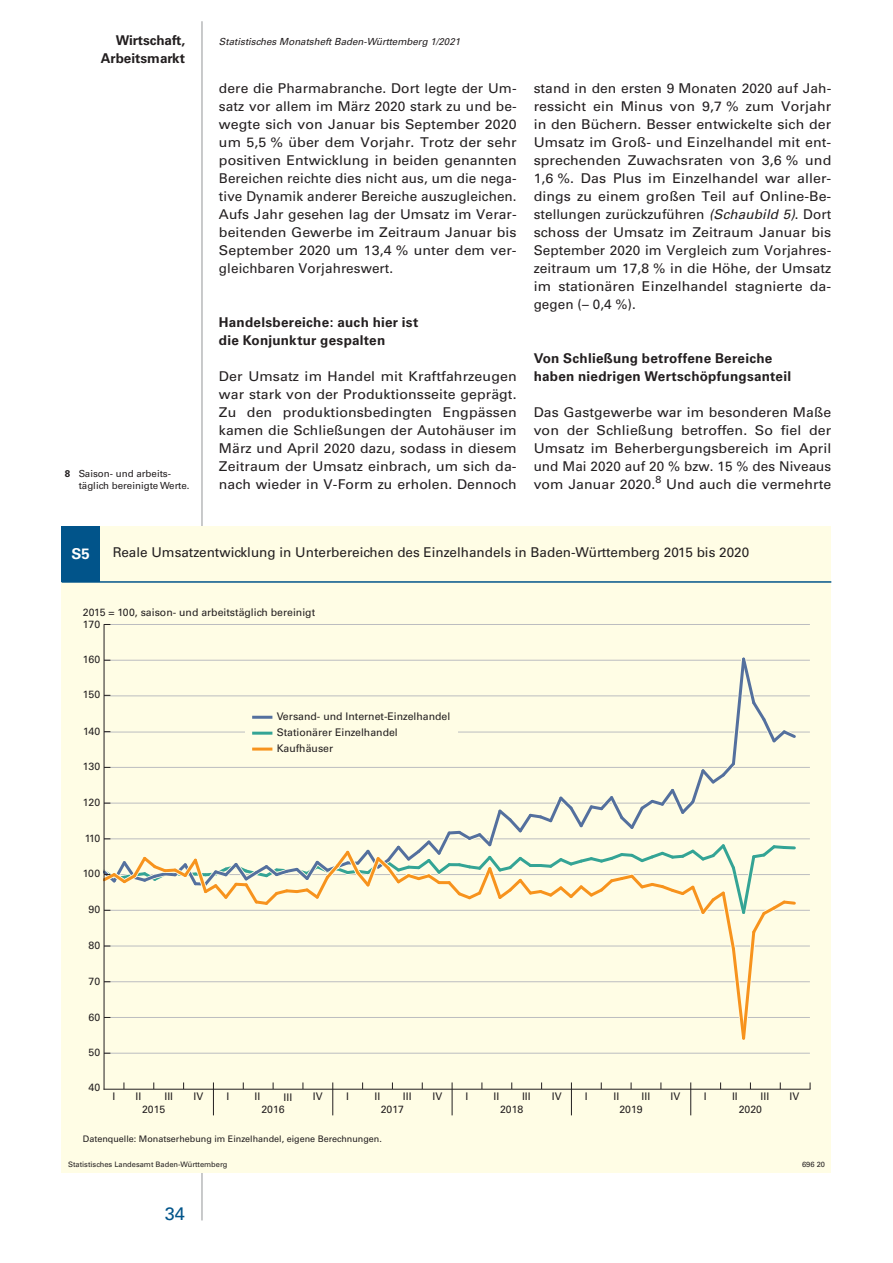
<style>
.page{position:relative;width:893px;height:1263px;background:#fff}
.page>*{position:absolute;margin:0;border:0;box-sizing:border-box;transform-origin:0 0}
.t1{font:18px "Univers";color:#01548a}
.t2{font:700 15px "Univers";color:#fff}
.t3{font:13.5px/18px "Univers";letter-spacing:.005em;color:#231f20;text-align:justify}
.t4{font:13.5px/18px "Univers";letter-spacing:.005em;color:#231f20;text-align:justify;scale:1.05 1}
.t5{font:13.5px/18px "Univers";letter-spacing:.005em;color:#231f20;text-align:justify;scale:1.04 1}
.t6{font:700 13.5px/18px "Univers";letter-spacing:.015em;color:#231f20}
.t7{font:10.5px "Univers";color:#231f20}
.t8{font:italic 9.75px "Univers";color:#231f20}
.t9{font:9.75px/11.7px "Univers";color:#231f20}
.t10{font:9px "Univers";color:#231f20}
.t11{font:7.5px "Univers";color:#231f20}
.s1{font-weight:700}
.s2{font-style:italic}
</style>
<div class="page">
<hr style="left:202px;top:21px;width:1px;height:1199px;background:#939598">
<div style="left:62px;top:534px;width:769px;height:639px;background:#fffde5"></div>
<div style="left:62px;top:527px;width:38px;height:55px;background:#01548a"></div>
<hr style="left:104px;top:1053px;width:706px;height:1px;background:#bcbdc0">
<hr style="left:104px;top:1017px;width:706px;height:1px;background:#bcbdc0">
<hr style="left:104px;top:981px;width:706px;height:1px;background:#bcbdc0">
<hr style="left:104px;top:946px;width:706px;height:1px;background:#bcbdc0">
<hr style="left:104px;top:910px;width:706px;height:1px;background:#bcbdc0">
<hr style="left:104px;top:874px;width:706px;height:1px;background:#bcbdc0">
<hr style="left:104px;top:838px;width:706px;height:1px;background:#bcbdc0">
<hr style="left:104px;top:803px;width:706px;height:1px;background:#bcbdc0">
<hr style="left:104px;top:767px;width:706px;height:1px;background:#bcbdc0">
<hr style="left:104px;top:696px;width:706px;height:1px;background:#bcbdc0">
<hr style="left:104px;top:660px;width:706px;height:1px;background:#bcbdc0">
<hr style="left:104px;top:624px;width:706px;height:1px;background:#bcbdc0">
<hr style="left:104px;top:732px;width:706px;height:1px;background:#bcbdc0">
<hr style="left:104px;top:1089px;width:706px;height:1px;background:#231f20">
<hr style="left:213px;top:1082px;width:1px;height:33px;background:#231f20">
<hr style="left:332px;top:1082px;width:1px;height:33px;background:#231f20">
<hr style="left:452px;top:1082px;width:1px;height:33px;background:#231f20">
<hr style="left:690px;top:1082px;width:1px;height:33px;background:#231f20">
<hr style="left:571px;top:1082px;width:1px;height:33px;background:#231f20">
<svg style="left:105px;top:657px;width:695px;height:383px"></svg>
<hr style="left:104px;top:624px;width:1px;height:466px;background:#231f20">
<hr style="left:62px;top:581px;width:769px;height:2px;background:#01548a">
<div style="left:245px;top:704px;width:213px;height:57px;background:#fffde5"></div>
<hr style="left:254px;top:732px;width:17px;height:3px;background:#34a495">
<hr style="left:254px;top:716px;width:17px;height:3px;background:#54709e">
<hr style="left:254px;top:747px;width:17px;height:3px;background:#f7931d">
<p class="t6" style="left:116px;top:31px;width:71px">Wirtschaft,</p>
<p class="t8" style="left:219px;top:35px;width:243px">Statistisches Monatsheft Baden-Württemberg 1/2021</p>
<p class="t6" style="left:101px;top:49px;width:86px">Arbeitsmarkt</p>
<p class="t9" style="left:79px;top:468px;width:112px;text-indent:-14px"><span class="s1">8</span> Saison- und arbeits&shy;täglich bereinigte Werte.</p>
<p class="t3" style="left:219px;top:79px;width:299px">dere die Pharmabranche. Dort legte der Um&shy;satz vor allem im März 2020 stark zu und be&shy;wegte sich von Januar bis September 2020 um 5,5 % über dem Vorjahr. Trotz der sehr positiven Entwicklung in beiden genannten Bereichen reichte dies nicht aus, um die nega&shy;tive Dynamik anderer Bereiche auszugleichen.<br>Aufs Jahr gesehen lag der Umsatz im Verar&shy;beitenden Gewerbe im Zeitraum Januar bis September 2020 um 13,4 % unter dem ver&shy;gleichbaren Vorjahreswert.</p>
<p class="t6" style="left:219px;top:313px;width:201px">Handelsbereiche: auch hier ist die Konjunktur gespalten</p>
<p class="t4" style="left:219px;top:367px;width:285px">Der Umsatz im Handel mit Kraftfahrzeugen war stark von der Produktionsseite geprägt.<br>Zu den produktionsbedingten Engpässen kamen die Schließungen der Autohäuser im März und April 2020 dazu, sodass in diesem Zeitraum der Umsatz einbrach, um sich da&shy;nach wieder in V-Form zu erholen. Dennoch</p>
<p class="t3" style="left:534px;top:79px;width:299px">stand in den ersten 9 Monaten 2020 auf Jah&shy;ressicht ein Minus von 9,7 % zum Vorjahr in den Büchern. Besser entwickelte sich der Umsatz im Groß- und Einzelhandel mit ent&shy;sprechenden Zuwachsraten von 3,6 % und 1,6 %. Das Plus im Einzelhandel war aller&shy;dings zu einem großen Teil auf Online-Be&shy;stellungen zurückzuführen <span class="s2">(Schaubild 5)</span>. Dort schoss der Umsatz im Zeitraum Januar bis September 2020 im Vergleich zum Vorjahres&shy;zeitraum um 17,8 % in die Höhe, der Umsatz im stationären Einzelhandel stagnierte da&shy;gegen (– 0,4 %).</p>
<p class="t6" style="left:534px;top:349px;width:259px">Von Schließung betroffene Bereiche haben niedrigen Wertschöpfungsanteil</p>
<p class="t5" style="left:534px;top:403px;width:288px">Das Gastgewerbe war im besonderen Maße von der Schließung betroffen. So fiel der Umsatz im Beherbergungsbereich im April und Mai 2020 auf 20 % bzw. 15 % des Niveaus vom Januar 2020.<sup>8</sup> Und auch die vermehrte</p>
<p class="t2" style="left:72px;top:545px;width:20px">S5</p>
<p class="t3" style="left:113px;top:543px;width:638px">Reale Umsatzentwicklung in Unterbereichen des Einzelhandels in Baden-Württemberg 2015 bis 2020</p>
<p class="t7" style="left:83px;top:606px;width:234px">2015 = 100, saison- und arbeitstäglich bereinigt</p>
<p class="t7" style="left:83px;top:618px;width:19px">170</p>
<p class="t7" style="left:83px;top:653px;width:19px">160</p>
<p class="t7" style="left:83px;top:688px;width:19px">150</p>
<p class="t7" style="left:83px;top:725px;width:19px">140</p>
<p class="t7" style="left:83px;top:760px;width:19px">130</p>
<p class="t7" style="left:83px;top:796px;width:19px">120</p>
<p class="t7" style="left:85px;top:832px;width:17px">110</p>
<p class="t7" style="left:83px;top:867px;width:19px">100</p>
<p class="t7" style="left:89px;top:903px;width:13px">90</p>
<p class="t7" style="left:89px;top:939px;width:13px">80</p>
<p class="t7" style="left:89px;top:975px;width:13px">70</p>
<p class="t7" style="left:89px;top:1011px;width:13px">60</p>
<p class="t7" style="left:89px;top:1046px;width:13px">50</p>
<p class="t7" style="left:89px;top:1081px;width:13px">40</p>
<p class="t7" style="left:277px;top:710px;width:175px">Versand- und Internet-Einzelhandel</p>
<p class="t7" style="left:277px;top:742px;width:58px">Kaufhäuser</p>
<p class="t7" style="left:277px;top:726px;width:123px">Stationärer Einzelhandel</p>
<p class="t7" style="left:112px;top:1090px;width:4px">I</p>
<p class="t7" style="left:135px;top:1090px;width:7px">II</p>
<p class="t7" style="left:164px;top:1090px;width:10px">III</p>
<p class="t7" style="left:193px;top:1090px;width:11px">IV</p>
<p class="t7" style="left:226px;top:1090px;width:4px">I</p>
<p class="t7" style="left:255px;top:1090px;width:7px">II</p>
<p class="t7" style="left:283px;top:1091px;width:10px">III</p>
<p class="t7" style="left:313px;top:1090px;width:11px">IV</p>
<p class="t7" style="left:346px;top:1090px;width:4px">I</p>
<p class="t7" style="left:374px;top:1090px;width:7px">II</p>
<p class="t7" style="left:403px;top:1090px;width:10px">III</p>
<p class="t7" style="left:432px;top:1090px;width:11px">IV</p>
<p class="t7" style="left:465px;top:1090px;width:4px">I</p>
<p class="t7" style="left:493px;top:1090px;width:7px">II</p>
<p class="t7" style="left:522px;top:1090px;width:10px">III</p>
<p class="t7" style="left:552px;top:1090px;width:11px">IV</p>
<p class="t7" style="left:585px;top:1090px;width:4px">I</p>
<p class="t7" style="left:613px;top:1090px;width:7px">II</p>
<p class="t7" style="left:641px;top:1090px;width:10px">III</p>
<p class="t7" style="left:670px;top:1090px;width:11px">IV</p>
<p class="t7" style="left:704px;top:1090px;width:4px">I</p>
<p class="t7" style="left:732px;top:1090px;width:7px">II</p>
<p class="t7" style="left:761px;top:1090px;width:10px">III</p>
<p class="t7" style="left:790px;top:1090px;width:11px">IV</p>
<p class="t7" style="left:142px;top:1103px;width:25px">2015</p>
<p class="t7" style="left:262px;top:1103px;width:25px">2016</p>
<p class="t7" style="left:381px;top:1103px;width:25px">2017</p>
<p class="t7" style="left:500px;top:1103px;width:25px">2018</p>
<p class="t7" style="left:619px;top:1103px;width:25px">2019</p>
<p class="t7" style="left:739px;top:1103px;width:25px">2020</p>
<p class="t10" style="left:83px;top:1134px;width:300px">Datenquelle: Monatserhebung im Einzelhandel, eigene Berechnungen.</p>
<p class="t11" style="left:68px;top:1160px;width:161px">Statistisches Landesamt Baden-Württemberg</p>
<p class="t11" style="left:802px;top:1160px;width:24px">696 20</p>
<h1 class="t1" style="left:165px;top:1203px;width:22px">34</h1>
</div>
